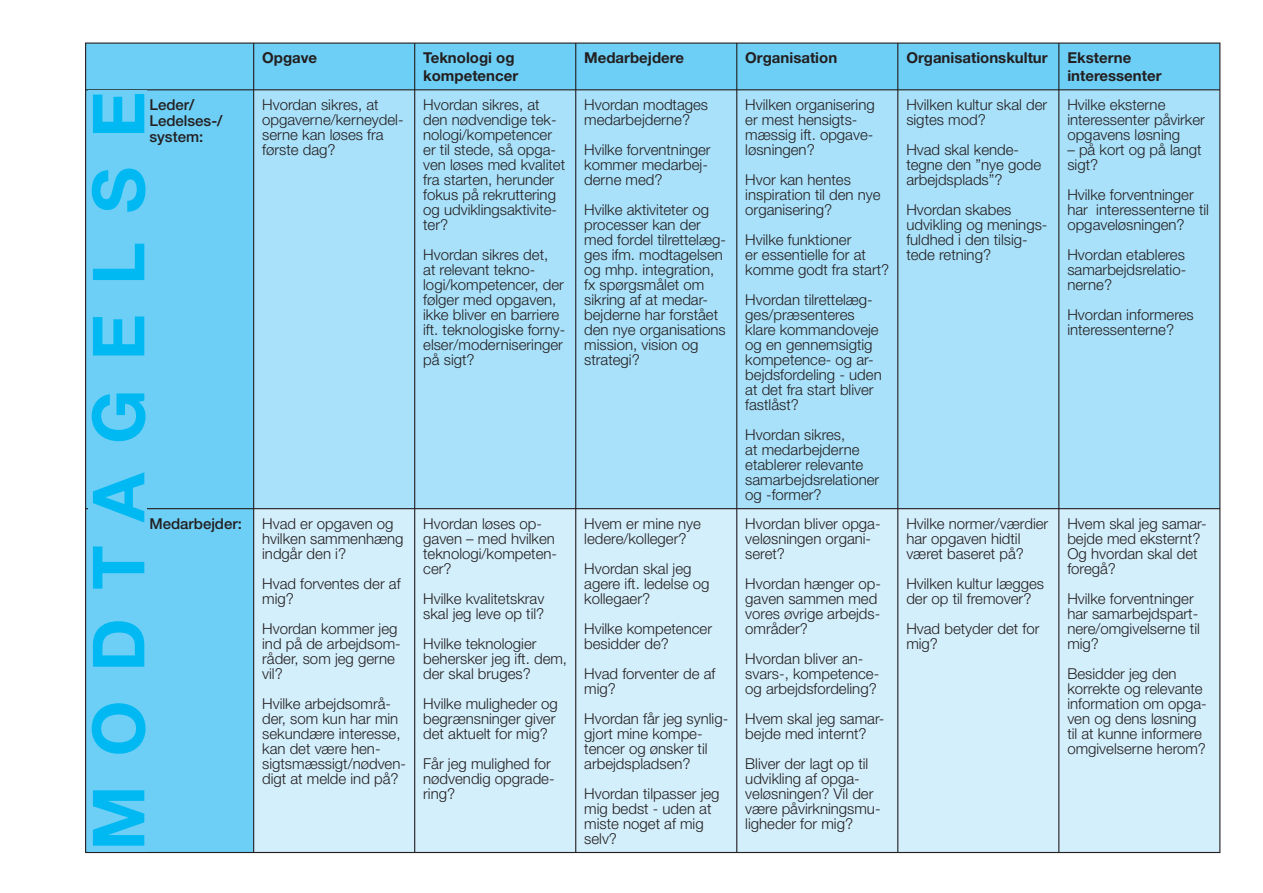
<style>
.page{position:relative;width:1263px;height:893px;background:#fff}
.page>*{position:absolute;margin:0;border:0;box-sizing:border-box;transform-origin:0 0}
.t1{font:700 72px "Helvetica Neue";letter-spacing:.4em;color:#00b9f2}
.t2{font:300 15px/15px "Helvetica Neue";color:#231f20}
.t3{font:700 15px/18px "Helvetica Neue";color:#231f20}
.t4{font:500 15px/15.8px "Helvetica Neue";color:#231f20}
</style>
<div class="page">
<div style="left:86px;top:44px;width:1133px;height:808px;background:#6dcff6"></div>
<svg style="left:254px;top:90px;width:965px;height:418px;fill:#aae1fa"></svg>
<div style="left:254px;top:509px;width:965px;height:343px;background:#d4effc"></div>
<hr style="left:85px;top:43px;width:169px;height:1px;background:#231f20">
<hr style="left:85px;top:44px;width:1px;height:45px;background:#231f20">
<hr style="left:254px;top:43px;width:161px;height:1px;background:#231f20">
<hr style="left:253px;top:44px;width:1px;height:45px;background:#231f20">
<hr style="left:415px;top:43px;width:161px;height:1px;background:#231f20">
<hr style="left:414px;top:44px;width:1px;height:45px;background:#231f20">
<hr style="left:576px;top:43px;width:161px;height:1px;background:#231f20">
<hr style="left:575px;top:44px;width:1px;height:45px;background:#231f20">
<hr style="left:737px;top:43px;width:161px;height:1px;background:#231f20">
<hr style="left:736px;top:44px;width:1px;height:45px;background:#231f20">
<hr style="left:898px;top:43px;width:161px;height:1px;background:#231f20">
<hr style="left:897px;top:44px;width:1px;height:45px;background:#231f20">
<hr style="left:1059px;top:43px;width:161px;height:1px;background:#231f20">
<hr style="left:1058px;top:44px;width:1px;height:45px;background:#231f20">
<hr style="left:1219px;top:44px;width:1px;height:45px;background:#231f20">
<hr style="left:85px;top:89px;width:169px;height:1px;background:#231f20">
<hr style="left:85px;top:90px;width:1px;height:418px;background:#231f20">
<hr style="left:254px;top:89px;width:161px;height:1px;background:#231f20">
<hr style="left:253px;top:90px;width:1px;height:418px;background:#231f20">
<hr style="left:415px;top:89px;width:161px;height:1px;background:#231f20">
<hr style="left:414px;top:90px;width:1px;height:418px;background:#231f20">
<hr style="left:576px;top:89px;width:161px;height:1px;background:#231f20">
<hr style="left:575px;top:90px;width:1px;height:418px;background:#231f20">
<hr style="left:737px;top:89px;width:161px;height:1px;background:#231f20">
<hr style="left:736px;top:90px;width:1px;height:418px;background:#231f20">
<hr style="left:898px;top:89px;width:161px;height:1px;background:#231f20">
<hr style="left:897px;top:90px;width:1px;height:418px;background:#231f20">
<hr style="left:1059px;top:89px;width:161px;height:1px;background:#231f20">
<hr style="left:1058px;top:90px;width:1px;height:418px;background:#231f20">
<hr style="left:1219px;top:90px;width:1px;height:418px;background:#231f20">
<hr style="left:85px;top:508px;width:169px;height:1px;background:#231f20">
<hr style="left:85px;top:509px;width:1px;height:343px;background:#231f20">
<hr style="left:254px;top:508px;width:161px;height:1px;background:#231f20">
<hr style="left:253px;top:509px;width:1px;height:343px;background:#231f20">
<hr style="left:415px;top:508px;width:161px;height:1px;background:#231f20">
<hr style="left:414px;top:509px;width:1px;height:343px;background:#231f20">
<hr style="left:576px;top:508px;width:161px;height:1px;background:#231f20">
<hr style="left:575px;top:509px;width:1px;height:343px;background:#231f20">
<hr style="left:737px;top:508px;width:161px;height:1px;background:#231f20">
<hr style="left:736px;top:509px;width:1px;height:343px;background:#231f20">
<hr style="left:898px;top:508px;width:161px;height:1px;background:#231f20">
<hr style="left:897px;top:509px;width:1px;height:343px;background:#231f20">
<hr style="left:1059px;top:508px;width:161px;height:1px;background:#231f20">
<hr style="left:1058px;top:509px;width:1px;height:343px;background:#231f20">
<hr style="left:1219px;top:509px;width:1px;height:343px;background:#231f20">
<hr style="left:85px;top:852px;width:1135px;height:1px;background:#231f20">
<div style="left:88px;top:90px;width:58px;height:761px;background:#6dcff6"></div>
<p class="t3" style="left:262px;top:50px;width:57px">Opgave</p>
<p class="t3" style="left:423px;top:50px;width:96px">Teknologi og kompetencer</p>
<p class="t3" style="left:584px;top:50px;width:101px">Medarbejdere</p>
<p class="t3" style="left:745px;top:50px;width:93px">Organisation</p>
<p class="t3" style="left:906px;top:50px;width:143px">Organisationskultur</p>
<p class="t3" style="left:1067px;top:50px;width:96px">Eksterne interessenter</p>
<h1 class="t1" style="left:93px;top:851px;width:761px;rotate:-90deg">MODTAGELSE</h1>
<p class="t4" style="left:149px;top:98px;width:75px">Leder/<br>Ledelses-/ system:</p>
<p class="t2" style="left:262px;top:99px;width:143px">Hvordan sikres, at opgaverne/kerneydel&shy;serne kan løses fra første dag?</p>
<p class="t2" style="left:423px;top:99px;width:143px">Hvordan sikres, at den nødvendige tek&shy;nologi/kompetencer er til stede, så opga&shy;ven løses med kvalitet fra starten, herunder fokus på rekruttering og udviklingsaktivite&shy;ter?</p>
<p class="t2" style="left:423px;top:249px;width:144px">Hvordan sikres det,<br>at relevant tekno&shy;logi/kompetencer, der følger med opgaven, ikke bliver en barriere ift. teknologiske forny&shy;elser/moderniseringer på sigt?</p>
<p class="t4" style="left:149px;top:517px;width:94px">Medarbejder:</p>
<p class="t2" style="left:262px;top:517px;width:143px">Hvad er opgaven og hvilken sammenhæng indgår den i?</p>
<p class="t2" style="left:262px;top:577px;width:140px">Hvad forventes der af mig?</p>
<p class="t2" style="left:262px;top:622px;width:140px">Hvordan kommer jeg ind på de arbejdsom&shy;råder, som jeg gerne vil?</p>
<p class="t2" style="left:262px;top:697px;width:145px">Hvilke arbejdsområ&shy;der, som kun har min sekundære interesse, kan det være hen&shy;sigtsmæssigt/nødven&shy;digt at melde ind på?</p>
<p class="t2" style="left:423px;top:517px;width:135px">Hvordan løses op&shy;gaven – med hvilken teknologi/kompeten&shy;cer?</p>
<p class="t2" style="left:423px;top:592px;width:123px">Hvilke kvalitetskrav skal jeg leve op til?</p>
<p class="t2" style="left:423px;top:637px;width:145px">Hvilke teknologier behersker jeg ift. dem, der skal bruges?</p>
<p class="t2" style="left:423px;top:697px;width:136px">Hvilke muligheder og begrænsninger giver det aktuelt for mig?</p>
<p class="t2" style="left:423px;top:757px;width:133px">Får jeg mulighed for nødvendig opgrade&shy;ring?</p>
<p class="t2" style="left:584px;top:99px;width:125px">Hvordan modtages medarbejderne?</p>
<p class="t2" style="left:584px;top:144px;width:128px">Hvilke forventninger kommer medarbej&shy;derne med?</p>
<p class="t2" style="left:584px;top:204px;width:143px">Hvilke aktiviteter og processer kan der med fordel tilrettelæg&shy;ges ifm. modtagelsen og mhp. integration, fx spørgsmålet om sikring af at medar&shy;bejderne har forstået den nye organisations mission, vision og strategi?</p>
<p class="t2" style="left:584px;top:517px;width:118px">Hvem er mine nye ledere/kolleger?</p>
<p class="t2" style="left:584px;top:562px;width:127px">Hvordan skal jeg agere ift. ledelse og kollegaer?</p>
<p class="t2" style="left:584px;top:622px;width:129px">Hvilke kompetencer besidder de?</p>
<p class="t2" style="left:584px;top:667px;width:133px">Hvad forventer de af mig?</p>
<p class="t2" style="left:584px;top:712px;width:146px">Hvordan får jeg synlig&shy;gjort mine kompe&shy;tencer og ønsker til arbejdspladsen?</p>
<p class="t2" style="left:584px;top:787px;width:137px">Hvordan tilpasser jeg mig bedst - uden at miste noget af mig selv?</p>
<p class="t2" style="left:745px;top:99px;width:131px">Hvilken organisering er mest hensigts&shy;mæssig ift. opgave&shy;løsningen?</p>
<p class="t2" style="left:745px;top:174px;width:137px">Hvor kan hentes inspiration til den nye organisering?</p>
<p class="t2" style="left:745px;top:234px;width:145px">Hvilke funktioner<br>er essentielle for at komme godt fra start?</p>
<p class="t2" style="left:745px;top:294px;width:138px">Hvordan tilrettelæg&shy;ges/præsenteres klare kommandoveje og en gennemsigtig kompetence- og ar&shy;bejdsfordeling - uden at det fra start bliver fastlåst?</p>
<p class="t2" style="left:745px;top:429px;width:135px">Hvordan sikres,<br>at medarbejderne etablerer relevante samarbejdsrelationer og -former?</p>
<p class="t2" style="left:745px;top:517px;width:137px">Hvordan bliver opga&shy;veløsningen organi&shy;seret?</p>
<p class="t2" style="left:745px;top:577px;width:137px">Hvordan hænger op&shy;gaven sammen med vores øvrige arbejds&shy;områder?</p>
<p class="t2" style="left:745px;top:652px;width:135px">Hvordan bliver an&shy;svars-, kompetence&shy;og arbejdsfordeling?</p>
<p class="t2" style="left:745px;top:712px;width:141px">Hvem skal jeg samar&shy;bejde med internt?</p>
<p class="t2" style="left:745px;top:757px;width:137px">Bliver der lagt op til udvikling af opga&shy;veløsningen? Vil der være påvirkningsmu&shy;ligheder for mig?</p>
<p class="t2" style="left:906px;top:99px;width:142px">Hvilken kultur skal der sigtes mod?</p>
<p class="t2" style="left:906px;top:144px;width:136px">Hvad skal kende&shy;tegne den ”nye gode arbejdsplads”?</p>
<p class="t2" style="left:906px;top:204px;width:143px">Hvordan skabes udvikling og menings&shy;fuldhed i den tilsig&shy;tede retning?</p>
<p class="t2" style="left:906px;top:517px;width:143px">Hvilke normer/værdier har opgaven hidtil været baseret på?</p>
<p class="t2" style="left:906px;top:577px;width:139px">Hvilken kultur lægges der op til fremover?</p>
<p class="t2" style="left:906px;top:622px;width:135px">Hvad betyder det for mig?</p>
<p class="t2" style="left:1067px;top:99px;width:139px">Hvilke eksterne interessenter påvirker opgavens løsning</p>
<p class="t2" style="left:1067px;top:144px;width:136px">– på kort og på langt sigt?</p>
<p class="t2" style="left:1067px;top:189px;width:143px">Hvilke forventninger har interessenterne til opgaveløsningen?</p>
<p class="t2" style="left:1067px;top:249px;width:120px;text-align:justify">Hvordan etableres samarbejdsrelatio&shy;nerne?</p>
<p class="t2" style="left:1067px;top:309px;width:128px">Hvordan informeres interessenterne?</p>
<p class="t2" style="left:1067px;top:517px;width:141px">Hvem skal jeg samar&shy;bejde med eksternt?<br>Og hvordan skal det foregå?</p>
<p class="t2" style="left:1067px;top:592px;width:134px">Hvilke forventninger har samarbejdspart&shy;nere/omgivelserne til mig?</p>
<p class="t2" style="left:1067px;top:667px;width:141px">Besidder jeg den korrekte og relevante information om opga&shy;ven og dens løsning til at kunne informere omgivelserne herom?</p>
</div>
